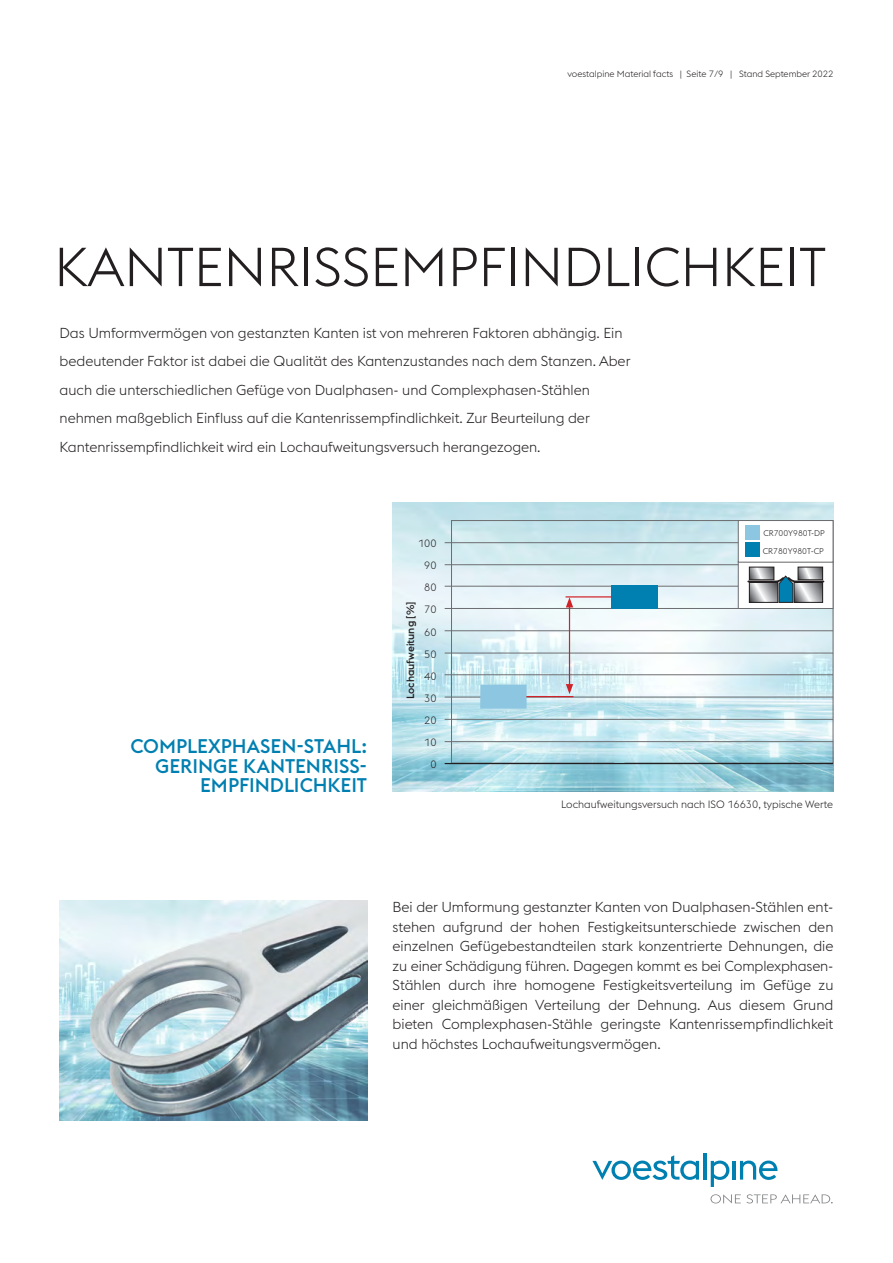
<style>
.page{position:relative;width:893px;height:1263px;background:#fff}
.page>*{position:absolute;margin:0;border:0;box-sizing:border-box;transform-origin:0 0}
.t1{font:300 54px "voestalpine";color:#231f20}
.t2{font:500 19.5px/19.5px "voestalpine";color:#007fb1;text-align:right}
.t3{font:300 14.25px/19.5px "voestalpine";color:#231f20}
.t4{font:300 10.5px "voestalpine";color:#231f20}
.t5{font:500 10.5px "voestalpine";color:#231f20}
.t6{font:300 9px "voestalpine";color:#231f20}
.t7{font:300 8.25px/18px "voestalpine";color:#231f20}
</style>
<div class="page">
<svg style="left:592px;top:1155px;width:107px;height:25px"></svg>
<hr style="left:703px;top:1153px;width:3px;height:26px;background:#007fb1">
<svg style="left:711px;top:1160px;width:18px;height:27px"></svg>
<hr style="left:732px;top:1161px;width:4px;height:18px;background:#007fb1">
<svg style="left:740px;top:1160px;width:37px;height:20px"></svg>
<svg style="left:710px;top:1194px;width:123px;height:9px"></svg>
<img style="left:393px;top:502px;width:440px;height:290px">
<svg style="left:451px;top:520px;width:383px;height:244px"></svg>
<hr style="left:445px;top:653px;width:388px;height:1px;background:#6c6d70">
<hr style="left:445px;top:630px;width:388px;height:1px;background:#6c6d70">
<hr style="left:445px;top:608px;width:388px;height:1px;background:#6c6d70">
<hr style="left:445px;top:586px;width:388px;height:1px;background:#6c6d70">
<hr style="left:445px;top:564px;width:388px;height:1px;background:#6c6d70">
<hr style="left:445px;top:542px;width:388px;height:1px;background:#6c6d70">
<hr style="left:445px;top:741px;width:388px;height:1px;background:#6c6d70">
<hr style="left:445px;top:674px;width:388px;height:1px;background:#6c6d70">
<hr style="left:445px;top:719px;width:388px;height:1px;background:#6c6d70">
<hr style="left:445px;top:697px;width:388px;height:1px;background:#6c6d70">
<hr style="left:445px;top:763px;width:388px;height:1px;background:#231f20">
<div style="left:738px;top:561px;width:95px;height:48px;background:#fff;border:1px solid #6c6d70"></div>
<svg style="left:751px;top:569px;width:21px;height:7px"></svg>
<div style="left:749px;top:567px;width:25px;height:13px;border:1px solid #231f20"></div>
<svg style="left:800px;top:569px;width:21px;height:7px"></svg>
<div style="left:798px;top:567px;width:25px;height:13px;border:1px solid #231f20"></div>
<svg style="left:747px;top:576px;width:78px;height:26px"></svg>
<div style="left:480px;top:685px;width:47px;height:24px;background:#8dc6e0"></div>
<div style="left:738px;top:520px;width:95px;height:42px;background:#fff;border:1px solid #6c6d70"></div>
<div style="left:745px;top:525px;width:14px;height:14px;background:#8dc6e0"></div>
<div style="left:745px;top:543px;width:14px;height:14px;background:#007fb1"></div>
<div style="left:611px;top:585px;width:46px;height:24px;background:#007fb1"></div>
<hr style="left:569px;top:605px;width:1px;height:81px;background:#d1232a">
<svg style="left:566px;top:684px;width:7px;height:10px"></svg>
<svg style="left:566px;top:597px;width:7px;height:10px"></svg>
<hr style="left:565px;top:596px;width:47px;height:1px;background:#d1232a">
<hr style="left:526px;top:696px;width:47px;height:1px;background:#d1232a">
<img style="left:60px;top:901px;width:307px;height:219px">
<p class="t6" style="left:567px;top:68px;width:267px">voestalpine Material facts | Seite 7/9 | Stand September 2022</p>
<h1 class="t1" style="left:54px;top:236px;width:773px">KANTENRISSEMPFINDLICHKEIT</h1>
<p class="t3" style="left:60px;top:318px;width:572px;line-height:28.5px">Das Umformvermögen von gestanzten Kanten ist von mehreren Faktoren abhängig. Ein bedeutender Faktor ist dabei die Qualität des Kantenzustandes nach dem Stanzen. Aber auch die unterschiedlichen Gefüge von Dualphasen- und Complexphasen-Stählen nehmen maßgeblich Einfluss auf die Kantenrissempfindlichkeit. Zur Beurteilung der Kantenrissempfindlichkeit wird ein Lochaufweitungsversuch herangezogen.</p>
<p class="t4" style="left:418px;top:538px;width:20px">100</p>
<p class="t4" style="left:424px;top:560px;width:14px">90</p>
<h2 class="t2" style="left:130px;top:736px;width:238px">COMPLEXPHASEN-STAHL:<br>GERINGE KANTENRISS-<br>EMPFINDLICHKEIT</h2>
<p class="t5" style="left:404px;top:699px;width:99px;rotate:-90deg">Lochaufweitung [%]</p>
<p class="t4" style="left:424px;top:581px;width:14px">80</p>
<p class="t4" style="left:424px;top:603px;width:14px">70</p>
<p class="t4" style="left:424px;top:626px;width:14px">60</p>
<p class="t4" style="left:424px;top:648px;width:14px">50</p>
<p class="t4" style="left:424px;top:670px;width:14px">40</p>
<p class="t4" style="left:424px;top:692px;width:14px">30</p>
<p class="t4" style="left:424px;top:714px;width:14px">20</p>
<p class="t4" style="left:424px;top:737px;width:14px">10</p>
<p class="t4" style="left:430px;top:759px;width:8px">0</p>
<p class="t7" style="left:763px;top:524px;width:64px">CR700Y980T-DP<br>CR780Y980T-CP</p>
<p class="t4" style="left:561px;top:798px;width:273px">Lochaufweitungsversuch nach ISO 16630, typische Werte</p>
<p class="t3" style="left:393px;top:897px;width:442px;text-align:justify">Bei der Umformung gestanzter Kanten von Dualphasen-Stählen ent&shy;stehen aufgrund der hohen Festigkeitsunterschiede zwischen den einzelnen Gefügebestandteilen stark konzentrierte Dehnungen, die zu einer Schädigung führen. Dagegen kommt es bei Complexphasen-Stählen durch ihre homogene Festigkeitsverteilung im Gefüge zu einer gleichmäßigen Verteilung der Dehnung. Aus diesem Grund bieten Complexphasen-Stähle geringste Kantenrissempfindlichkeit und höchstes Lochaufweitungsvermögen.</p>
</div>
